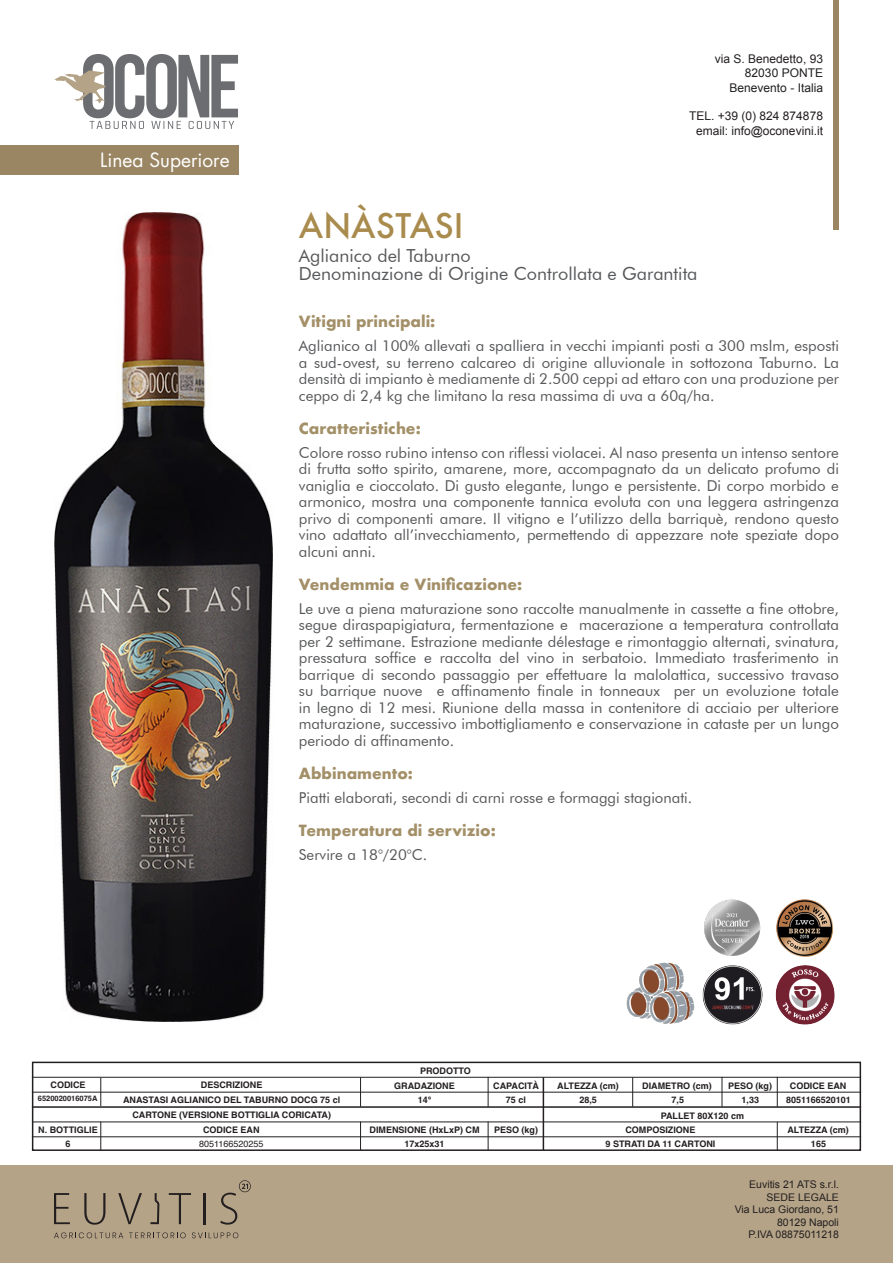
<style>
.page{position:relative;width:893px;height:1263px;background:#fff}
.page>*{position:absolute;margin:0;border:0;box-sizing:border-box;transform-origin:0 0}
.t1{font:500 33px "Futura";color:#a98b4d}
.t2{font:19.2px "Futura";color:#fff}
.t3{font:18px "Futura BT";color:#57585a}
.t4{font:15px/16.5px "Futura BT";color:#57585a;text-align:justify}
.t5{font:700 15px "Futura";color:#a39068}
.t6{font:12px "Arial";color:#231f20}
.t7{font:10.5px "Arial";color:#231f20}
.t8{font:700 9px "Helvetica";color:#231f20}
.t9{font:9px "Helvetica";color:#231f20}
.t10{font:700 7.5px "Helvetica";color:#231f20}
</style>
<div class="page">
<img style="left:54px;top:213px;width:218px;height:808px">
<div style="left:833px;top:0;width:6px;height:230px;background:#9b8663"></div>
<svg style="left:54px;top:54px;width:184px;height:75px"></svg>
<div style="left:0;top:1166px;width:893px;height:97px;background:#b4a387"></div>
<svg style="left:54px;top:1193px;width:16px;height:31px"></svg>
<svg style="left:84px;top:1193px;width:21px;height:32px"></svg>
<svg style="left:118px;top:1193px;width:24px;height:31px"></svg>
<svg style="left:169px;top:1193px;width:22px;height:31px"></svg>
<hr style="left:203px;top:1193px;width:2px;height:31px;background:#231f20">
<svg style="left:150px;top:1193px;width:9px;height:31px"></svg>
<svg style="left:220px;top:1180px;width:31px;height:44px"></svg>
<svg style="left:54px;top:1232px;width:69px;height:6px"></svg>
<svg style="left:129px;top:1232px;width:57px;height:6px"></svg>
<svg style="left:192px;top:1232px;width:46px;height:6px"></svg>
<div style="left:32px;top:1062px;width:829px;height:89px;border:2px solid #231f20"></div>
<hr style="left:32px;top:1077px;width:829px;height:1px;background:#231f20">
<hr style="left:32px;top:1092px;width:829px;height:1px;background:#231f20">
<hr style="left:32px;top:1106px;width:829px;height:2px;background:#231f20">
<hr style="left:32px;top:1121px;width:829px;height:1px;background:#231f20">
<hr style="left:32px;top:1136px;width:829px;height:1px;background:#231f20">
<svg style="left:100px;top:1078px;width:1px;height:28px"></svg>
<svg style="left:100px;top:1121px;width:1px;height:29px"></svg>
<svg style="left:360px;top:1121px;width:1px;height:29px"></svg>
<svg style="left:488px;top:1121px;width:1px;height:29px"></svg>
<hr style="left:360px;top:1077px;width:1px;height:30px;background:#231f20">
<hr style="left:488px;top:1077px;width:1px;height:30px;background:#231f20">
<hr style="left:543px;top:1077px;width:1px;height:73px;background:#231f20">
<hr style="left:632px;top:1077px;width:1px;height:30px;background:#231f20">
<hr style="left:722px;top:1077px;width:1px;height:30px;background:#231f20">
<hr style="left:777px;top:1077px;width:1px;height:30px;background:#231f20">
<svg style="left:777px;top:1122px;width:1px;height:28px"></svg>
<div style="left:0;top:145px;width:238px;height:29px;background:#9b8663"></div>
<img style="left:626px;top:962px;width:69px;height:62px">
<img style="left:702px;top:965px;width:61px;height:60px">
<img style="left:775px;top:965px;width:60px;height:60px">
<img style="left:776px;top:899px;width:57px;height:58px">
<img style="left:704px;top:899px;width:57px;height:57px">
<p class="t2" style="left:100px;top:148px;width:131px">Linea Superiore</p>
<p class="t6" style="left:715px;top:51px;width:110px">via S. Benedetto, 93</p>
<p class="t6" style="left:745px;top:65px;width:80px">82030 PONTE</p>
<p class="t6" style="left:730px;top:79px;width:95px">Benevento - Italia</p>
<p class="t6" style="left:689px;top:108px;width:135px">TEL. +39 (0) 824 874878</p>
<p class="t6" style="left:696px;top:123px;width:128px">email: info@oconevini.it</p>
<p class="t1" style="left:299px;top:203px;width:166px">ANÀSTASI</p>
<p class="t3" style="left:299px;top:244px;width:173px">Aglianico del Taburno</p>
<p class="t3" style="left:299px;top:262px;width:400px">Denominazione di Origine Controllata e Garantita</p>
<p class="t5" style="left:299px;top:311px;width:138px">Vitigni principali:</p>
<p class="t4" style="left:299px;top:337px;width:542px">Aglianico al 100% allevati a spalliera in vecchi impianti posti a 300 mslm, esposti a sud-ovest, su terreno calcareo di origine alluvionale in sottozona Taburno. La densità di impianto è mediamente di 2.500 ceppi ad ettaro con una produzione per ceppo di 2,4 kg che limitano la resa massima di uva a 60q/ha.</p>
<p class="t5" style="left:299px;top:417px;width:123px">Caratteristiche:</p>
<p class="t4" style="left:299px;top:444px;width:542px">Colore rosso rubino intenso con riflessi violacei. Al naso presenta un intenso sentore di frutta sotto spirito, amarene, more, accompagnato da un delicato profumo di vaniglia e cioccolato. Di gusto elegante, lungo e persistente. Di corpo morbido e armonico, mostra una componente tannica evoluta con una leggera astringenza privo di componenti amare. Il vitigno e l’utilizzo della barriquè, rendono questo vino adattato all’invecchiamento, permettendo di appezzare note speziate dopo alcuni anni.</p>
<p class="t5" style="left:299px;top:573px;width:225px">Vendemmia e Vinificazione:</p>
<p class="t4" style="left:299px;top:600px;width:542px">Le uve a piena maturazione sono raccolte manualmente in cassette a fine ottobre, segue diraspapigiatura, fermentazione e macerazione a temperatura controllata per 2 settimane. Estrazione mediante délestage e rimontaggio alternati, svinatura, pressatura soffice e raccolta del vino in serbatoio. Immediato trasferimento in barrique di secondo passaggio per effettuare la malolattica, successivo travaso su barrique nuove e affinamento finale in tonneaux per un evoluzione totale in legno di 12 mesi. Riunione della massa in contenitore di acciaio per ulteriore maturazione, successivo imbottigliamento e conservazione in cataste per un lungo periodo di affinamento.</p>
<p class="t5" style="left:299px;top:762px;width:116px">Abbinamento:</p>
<p class="t4" style="left:299px;top:789px;width:395px">Piatti elaborati, secondi di carni rosse e formaggi stagionati.</p>
<p class="t5" style="left:299px;top:819px;width:198px">Temperatura di servizio:</p>
<p class="t4" style="left:299px;top:846px;width:130px">Servire a 18°/20°C.</p>
<p class="t8" style="left:420px;top:1065px;width:52px">PRODOTTO</p>
<p class="t8" style="left:493px;top:1080px;width:47px">CAPACITÀ</p>
<p class="t8" style="left:494px;top:1124px;width:46px">PESO (kg)</p>
<p class="t8" style="left:51px;top:1079px;width:37px">CODICE</p>
<p class="t8" style="left:201px;top:1079px;width:63px">DESCRIZIONE</p>
<p class="t8" style="left:394px;top:1080px;width:62px">GRADAZIONE</p>
<p class="t8" style="left:557px;top:1080px;width:63px">ALTEZZA (cm)</p>
<p class="t8" style="left:642px;top:1080px;width:71px">DIAMETRO (cm)</p>
<p class="t8" style="left:790px;top:1080px;width:58px">CODICE EAN</p>
<p class="t8" style="left:787px;top:1124px;width:63px">ALTEZZA (cm)</p>
<p class="t8" style="left:728px;top:1080px;width:46px">PESO (kg)</p>
<p class="t10" style="left:38px;top:1094px;width:61px">6520020016075A</p>
<p class="t8" style="left:506px;top:1094px;width:22px">75 cl</p>
<p class="t8" style="left:579px;top:1094px;width:19px">28,5</p>
<p class="t8" style="left:672px;top:1094px;width:14px">7,5</p>
<p class="t8" style="left:786px;top:1094px;width:66px">8051166520101</p>
<p class="t8" style="left:811px;top:1138px;width:17px">165</p>
<p class="t8" style="left:418px;top:1094px;width:15px">14°</p>
<p class="t8" style="left:404px;top:1138px;width:42px">17x25x31</p>
<p class="t8" style="left:123px;top:1095px;width:219px">ANASTASI AGLIANICO DEL TABURNO DOCG 75 cl</p>
<p class="t8" style="left:742px;top:1094px;width:19px">1,33</p>
<p class="t8" style="left:132px;top:1109px;width:200px">CARTONE (VERSIONE BOTTIGLIA CORICATA)</p>
<p class="t8" style="left:203px;top:1124px;width:58px">CODICE EAN</p>
<p class="t9" style="left:199px;top:1136px;width:66px">8051166520255</p>
<p class="t8" style="left:661px;top:1110px;width:85px">PALLET 80X120 cm</p>
<p class="t8" style="left:625px;top:1124px;width:72px">COMPOSIZIONE</p>
<p class="t8" style="left:606px;top:1138px;width:111px">9 STRATI DA 11 CARTONI</p>
<p class="t8" style="left:38px;top:1124px;width:61px">N. BOTTIGLIE</p>
<p class="t8" style="left:66px;top:1138px;width:7px">6</p>
<p class="t8" style="left:369px;top:1124px;width:112px">DIMENSIONE (HxLxP) CM</p>
<p class="t7" style="left:749px;top:1177px;width:91px">Euvitis 21 ATS s.r.l.</p>
<p class="t7" style="left:767px;top:1190px;width:74px">SEDE LEGALE</p>
<p class="t7" style="left:735px;top:1202px;width:106px">Via Luca Giordano, 51</p>
<p class="t7" style="left:777px;top:1215px;width:63px">80129 Napoli</p>
<p class="t7" style="left:748px;top:1228px;width:92px">P.IVA 08875011218</p>
</div>
